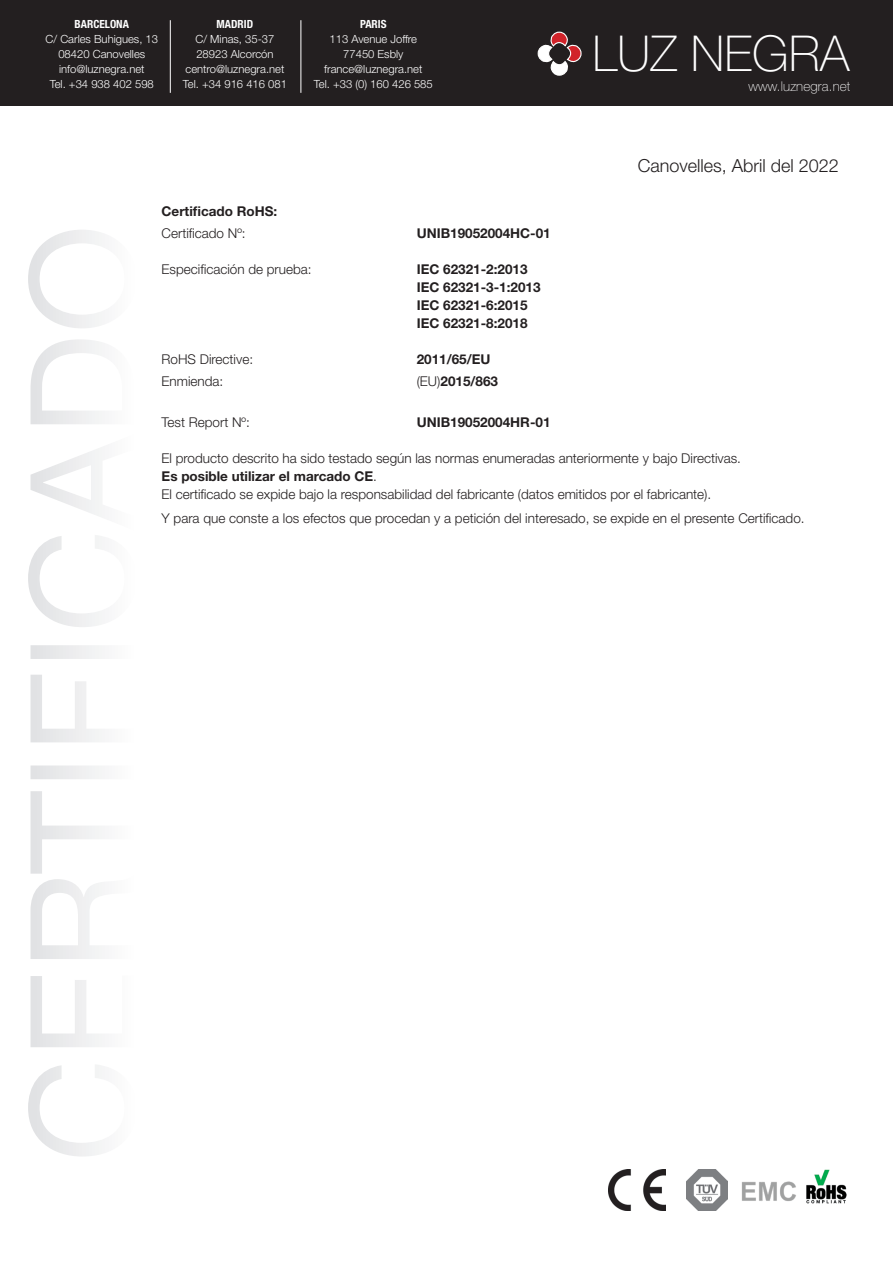
<style>
.page{position:relative;width:893px;height:1263px;background:#fff}
.page>*{position:absolute;margin:0;border:0;box-sizing:border-box;transform-origin:0 0}
.t1{font:100 49.5px "Helvetica Neue LT Std";color:#fff}
.t2{font:300 18px "Helvetica Neue LT Std";color:#231f20}
.t3{font:300 13.5px "Helvetica Neue LT Std";color:#231f20}
.t4{font:700 13.5px "Helvetica Neue LT Std";color:#231f20}
.t5{font:100 13.5px "Helvetica Neue LT Std";letter-spacing:.01em;color:#fff}
.t6{font:300 11.25px "Helvetica Neue LT Std";color:#fff}
.t7{font:700 condensed 11.25px "Helvetica Neue LT Std";color:#fff}
.s1{font-weight:300}
</style>
<div class="page">
<div style="left:0;top:0;width:893px;height:105px;background:#231f20"></div>
<svg style="left:28px;top:230px;width:74px;height:926px"></svg>
<hr style="left:170px;top:20px;width:1px;height:73px;background:#fff">
<hr style="left:301px;top:20px;width:1px;height:73px;background:#fff">
<svg style="left:537px;top:31px;width:45px;height:45px"></svg>
<img style="left:609px;top:1169px;width:56px;height:41px">
<img style="left:687px;top:1169px;width:40px;height:41px">
<img style="left:806px;top:1169px;width:41px;height:34px">
<img style="left:741px;top:1181px;width:55px;height:20px">
<p class="t7" style="left:75px;top:17px;width:56px">BARCELONA</p>
<p class="t6" style="left:46px;top:32px;width:114px">C/ Carles Buhigues, 13</p>
<p class="t6" style="left:58px;top:47px;width:88px">08420 Canovelles</p>
<p class="t6" style="left:59px;top:62px;width:87px">info@luznegra.net</p>
<p class="t6" style="left:50px;top:77px;width:106px">Tel. +34 938 402 598</p>
<p class="t7" style="left:217px;top:17px;width:38px">MADRID</p>
<p class="t6" style="left:195px;top:32px;width:80px">C/ Minas, 35-37</p>
<p class="t6" style="left:196px;top:47px;width:79px">28923 Alcorcón</p>
<p class="t6" style="left:186px;top:62px;width:100px">centro@luznegra.net</p>
<p class="t6" style="left:183px;top:77px;width:106px">Tel. +34 916 416 081</p>
<p class="t7" style="left:360px;top:17px;width:28px">PARIS</p>
<p class="t6" style="left:330px;top:32px;width:89px">113 Avenue Joffre</p>
<p class="t6" style="left:343px;top:47px;width:62px">77450 Esbly</p>
<p class="t6" style="left:324px;top:62px;width:100px">france@luznegra.net</p>
<p class="t6" style="left:314px;top:77px;width:120px">Tel. +33 (0) 160 426 585</p>
<p class="t5" style="left:749px;top:79px;width:103px">www.luznegra.net</p>
<p class="t1" style="left:592px;top:25px;width:258px">LUZ NEGRA</p>
<p class="t2" style="left:638px;top:155px;width:203px">Canovelles, Abril del 2022</p>
<p class="t4" style="left:162px;top:203px;width:117px">Certificado RoHS:</p>
<p class="t3" style="left:162px;top:225px;width:86px">Certificado Nº:</p>
<p class="t4" style="left:417px;top:225px;width:136px">UNIB19052004HC-01</p>
<p class="t3" style="left:162px;top:261px;width:152px">Especificación de prueba:</p>
<p class="t4" style="left:417px;top:261px;width:112px">IEC 62321-2:2013</p>
<p class="t4" style="left:417px;top:279px;width:125px">IEC 62321-3-1:2013</p>
<p class="t4" style="left:417px;top:297px;width:112px">IEC 62321-6:2015</p>
<p class="t4" style="left:417px;top:315px;width:112px">IEC 62321-8:2018</p>
<p class="t3" style="left:162px;top:351px;width:93px">RoHS Directive:</p>
<p class="t4" style="left:417px;top:351px;width:75px">2011/65/EU</p>
<p class="t3" style="left:162px;top:373px;width:63px">Enmienda:</p>
<p class="t4" style="left:417px;top:373px;width:83px"><span class="s1">(EU)</span>2015/863</p>
<p class="t3" style="left:162px;top:414px;width:90px">Test Report Nº:</p>
<p class="t4" style="left:417px;top:413px;width:135px">UNIB19052004HR-01</p>
<p class="t3" style="left:162px;top:450px;width:581px">El producto descrito ha sido testado según las normas enumeradas anteriormente y bajo Directivas.</p>
<p class="t4" style="left:162px;top:467px;width:217px">Es posible utilizar el marcado CE<span class="s1">.</span></p>
<p class="t3" style="left:162px;top:486px;width:551px">El certificado se expide bajo la responsabilidad del fabricante (datos emitidos por el fabricante).</p>
<p class="t3" style="left:162px;top:510px;width:644px">Y para que conste a los efectos que procedan y a petición del interesado, se expide en el presente Certificado.</p>
</div>
